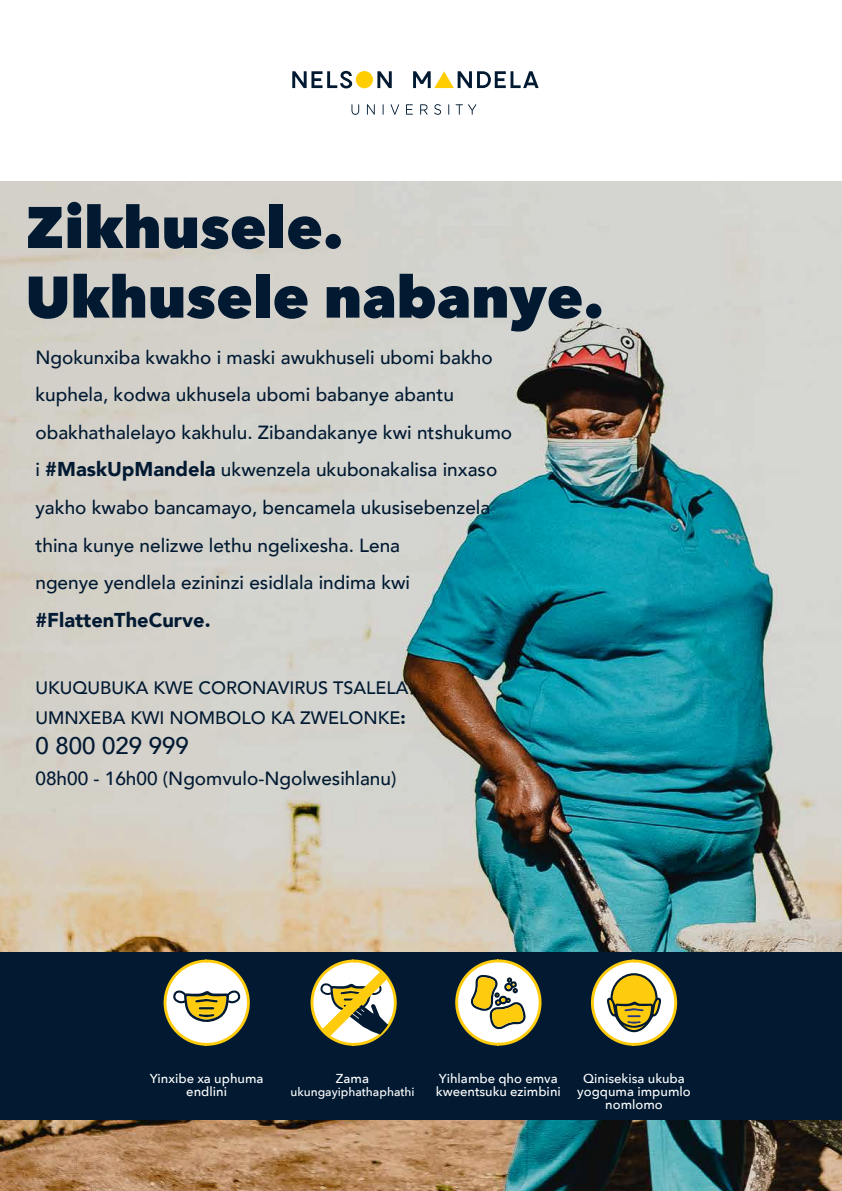
<style>
.page{position:relative;width:842px;height:1191px;background:#fff}
.page>*{position:absolute;margin:0;border:0;box-sizing:border-box;transform-origin:0 0}
.t1{font:800 58px/69.6px "Avenir Next";color:#011a32}
.t2{font:500 24px "Avenir";color:#011a32}
.t3{font:900 20px "Avenir";color:#011a32}
.t4{font:500 19px/37.6px "Avenir";color:#011a32}
.t5{font:500 18px/30px "Avenir";color:#011a32}
.t6{font:500 13px/13px "Avenir Next";color:#fff;text-align:center}
.t7{font:500 12px "Avenir Next";color:#fff}
.s1{font-weight:900;font-size:20px}
.s2{font-weight:900}
</style>
<div class="page">
<img style="left:0;top:181px;width:842px;height:1010px">
<div style="left:356px;top:71px;width:17px;height:17px;background:#ffcd00;border-radius:50%"></div>
<svg style="left:377px;top:71px;width:15px;height:17px"></svg>
<svg style="left:413px;top:71px;width:126px;height:17px"></svg>
<svg style="left:292px;top:71px;width:60px;height:17px"></svg>
<svg style="left:351px;top:104px;width:8px;height:11px"></svg>
<svg style="left:367px;top:104px;width:8px;height:11px"></svg>
<svg style="left:391px;top:104px;width:8px;height:11px"></svg>
<svg style="left:406px;top:104px;width:7px;height:11px"></svg>
<svg style="left:420px;top:104px;width:7px;height:11px"></svg>
<svg style="left:434px;top:104px;width:7px;height:11px"></svg>
<svg style="left:456px;top:104px;width:20px;height:11px"></svg>
<div style="left:0;top:952px;width:842px;height:168px;background:#011a32"></div>
<svg style="left:163px;top:959px;width:87px;height:87px"></svg>
<svg style="left:310px;top:959px;width:87px;height:87px"></svg>
<svg style="left:455px;top:959px;width:87px;height:87px"></svg>
<svg style="left:590px;top:959px;width:88px;height:87px"></svg>
<h1 class="t1" style="left:26px;top:192px;width:580px">Zikhusele.<br>Ukhusele nabanye.</h1>
<p class="t4" style="left:35px;top:337px;width:478px">Ngokunxiba kwakho i maski awukhuseli ubomi bakho kuphela, kodwa ukhusela ubomi babanye abantu obakhathalelayo kakhulu. Zibandakanye kwi ntshukumo i <span class="s1">#MaskUpMandela</span> ukwenzela ukubonakalisa inxaso yakho kwabo bancamayo, bencamela ukusisebenzela thina kunye nelizwe lethu ngelixesha. Lena<br>ngenye yendlela ezininzi esidlala indima kwi</p>
<p class="t3" style="left:35px;top:603px;width:177px">#FlattenTheCurve.</p>
<p class="t5" style="left:35px;top:672px;width:375px">UKUQUBUKA KWE CORONAVIRUS TSALELA<br>UMNXEBA KWI NOMBOLO KA ZWELONKE<span class="s2">:</span></p>
<p class="t2" style="left:35px;top:725px;width:155px">0 800 029 999</p>
<p class="t4" style="left:35px;top:758px;width:362px">08h00 - 16h00 (Ngomvulo-Ngolwesihlanu)</p>
<p class="t6" style="left:150px;top:1071px;width:115px">Yinxibe xa uphuma endlini</p>
<p class="t6" style="left:336px;top:1071px;width:35px">Zama</p>
<p class="t7" style="left:291px;top:1081px;width:125px">ukungayiphathaphathi</p>
<p class="t6" style="left:436px;top:1071px;width:127px;text-align:left">Yihlambe qho emva kweentsuku ezimbini</p>
<p class="t6" style="left:577px;top:1071px;width:115px">Qinisekisa ukuba yogquma impumlo nomlomo</p>
</div>
